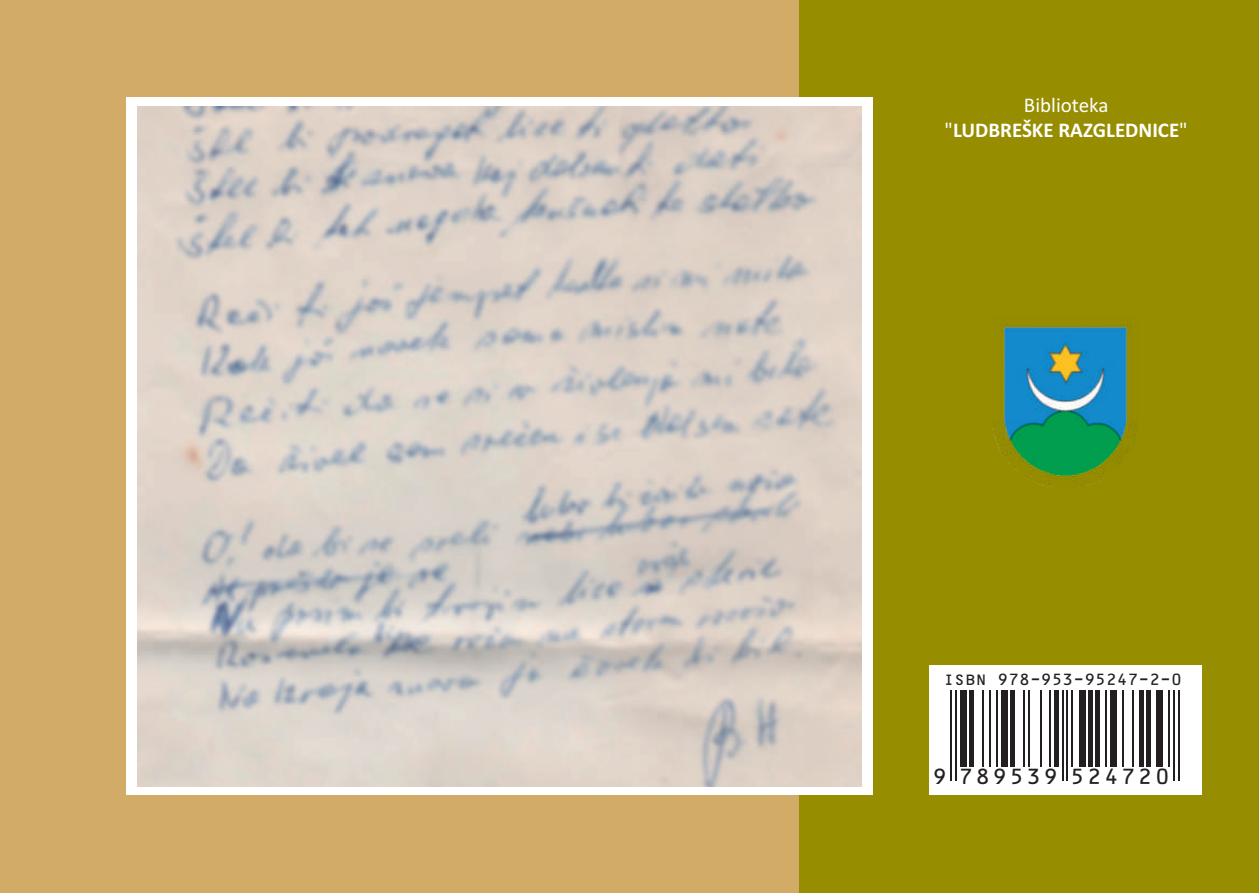
<style>
.page{position:relative;width:1259px;height:893px;background:#fff}
.page>*{position:absolute;margin:0;border:0;box-sizing:border-box;transform-origin:0 0}
.t1{font:24.3px "OCRB10 Pitch BT";letter-spacing:.09em;color:#231f20}
.t2{font:700 21px/24.9px "Calibri";color:#fff;text-align:center}
.t3{font:18px "OCRB10 Pitch BT";color:#231f20}
.s1{font-weight:400}
</style>
<div class="page">
<div style="left:0;top:0;width:808px;height:893px;background:#d2ab66"></div>
<div style="left:800px;top:0;width:459px;height:893px;background:#968d00"></div>
<div style="left:126px;top:98px;width:747px;height:697px;background:#fff"></div>
<img style="left:993px;top:324px;width:145px;height:163px">
<div style="left:929px;top:666px;width:272px;height:22px;background:#fff"></div>
<div style="left:929px;top:688px;width:272px;height:107px;background:#fff"></div>
<hr style="left:950px;top:690px;width:2px;height:91px;background:#231f20">
<hr style="left:955px;top:690px;width:2px;height:91px;background:#231f20">
<div style="left:960px;top:690px;width:6px;height:76px;background:#231f20"></div>
<div style="left:969px;top:690px;width:5px;height:76px;background:#231f20"></div>
<hr style="left:981px;top:690px;width:2px;height:76px;background:#231f20">
<hr style="left:989px;top:690px;width:2px;height:76px;background:#231f20">
<hr style="left:996px;top:690px;width:2px;height:76px;background:#231f20">
<div style="left:1001px;top:690px;width:6px;height:76px;background:#231f20"></div>
<hr style="left:1011px;top:690px;width:4px;height:76px;background:#231f20">
<hr style="left:1023px;top:690px;width:1px;height:76px;background:#231f20">
<hr style="left:1027px;top:690px;width:2px;height:76px;background:#231f20">
<hr style="left:1040px;top:690px;width:1px;height:76px;background:#231f20">
<hr style="left:1049px;top:690px;width:2px;height:76px;background:#231f20">
<hr style="left:1054px;top:690px;width:4px;height:76px;background:#231f20">
<hr style="left:1061px;top:690px;width:2px;height:91px;background:#231f20">
<hr style="left:1066px;top:690px;width:2px;height:91px;background:#231f20">
<hr style="left:1071px;top:690px;width:2px;height:76px;background:#231f20">
<div style="left:1078px;top:690px;width:7px;height:76px;background:#231f20"></div>
<hr style="left:1088px;top:690px;width:4px;height:76px;background:#231f20">
<div style="left:1095px;top:690px;width:5px;height:76px;background:#231f20"></div>
<hr style="left:1105px;top:690px;width:2px;height:76px;background:#231f20">
<div style="left:1110px;top:690px;width:6px;height:76px;background:#231f20"></div>
<hr style="left:1122px;top:690px;width:2px;height:76px;background:#231f20">
<hr style="left:1132px;top:690px;width:1px;height:76px;background:#231f20">
<hr style="left:1139px;top:690px;width:4px;height:76px;background:#231f20">
<hr style="left:1146px;top:690px;width:4px;height:76px;background:#231f20">
<div style="left:1156px;top:690px;width:6px;height:76px;background:#231f20"></div>
<hr style="left:1168px;top:690px;width:2px;height:76px;background:#231f20">
<hr style="left:1173px;top:690px;width:2px;height:91px;background:#231f20">
<hr style="left:1178px;top:690px;width:2px;height:91px;background:#231f20">
<img style="left:138px;top:106px;width:723px;height:681px">
<p class="t2" style="left:944px;top:94px;width:244px"><span class="s1">Biblioteka<br>"</span>LUDBREŠKE RAZGLEDNICE<span class="s1">"</span></p>
<p class="t3" style="left:943px;top:671px;width:240px">ISBN 978-953-95247-2-0</p>
<p class="t1" style="left:932px;top:766px;width:239px">9 789539 524720</p>
</div>
